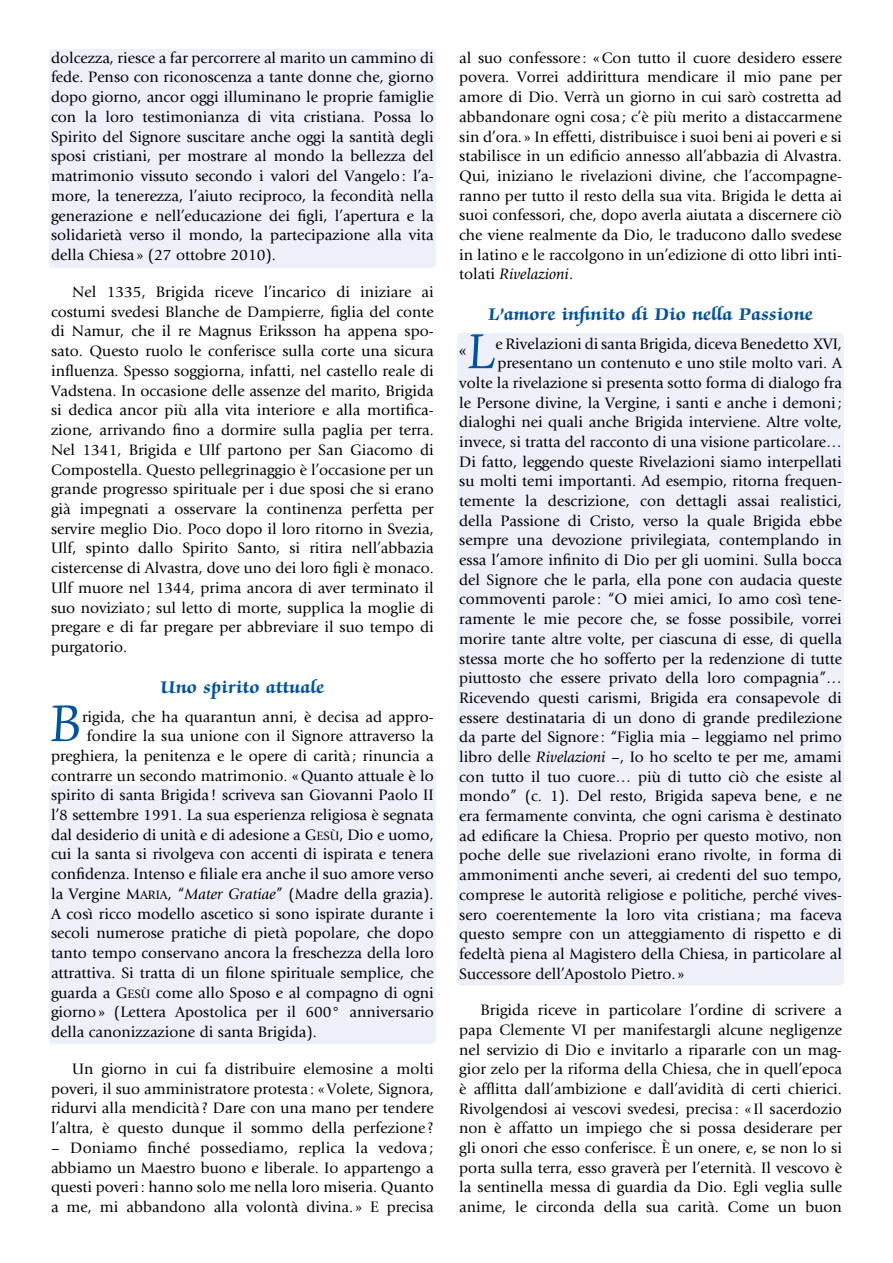
<style>
.page{position:relative;width:893px;height:1263px;background:#fff}
.page>*{position:absolute;margin:0;border:0;box-sizing:border-box;transform-origin:0 0}
.t1{font:60px "Zapf Chancery Std";color:#0053a1;scale:.91 1}
.t2{font:57px "Zapf Chancery Std";color:#0053a1;scale:.91 1}
.t3{font:700 19.5px "Zapf Chancery Std";letter-spacing:.015em;color:#0053a1}
.t4{font:17.7px "Giovanni";color:#000}
.t5{font:15.75px/19.8px "Giovanni";color:#000;text-align:justify}
.s1{font-family:"Giovanni Book SC800"}
.s2{font-family:"Giovanni Book SC800";font-size:12.6px}
.s3{font-style:italic}
</style>
<div class="page">
<div style="left:49px;top:49px;width:387px;height:219px;background:#edeff9;border-radius:4px"></div>
<div style="left:289px;top:767px;width:147px;height:61px;background:#edeff9;border-radius:4px"></div>
<div style="left:457px;top:333px;width:387px;height:652px;background:#edeff9;border-radius:4px"></div>
<div style="left:49px;top:784px;width:387px;height:260px;background:#edeff9;border-radius:4px"></div>
<p class="t5" style="left:51px;top:48px;width:384px">dolcezza, riesce a far percorrere al marito un cammino di fede. Penso con riconoscenza a tante donne che, giorno dopo giorno, ancor oggi illuminano le proprie famiglie con la loro testimonianza di vita cristiana. Possa lo Spirito del Signore suscitare anche oggi la santità degli sposi cristiani, per mostrare al mondo la bellezza del matrimonio vissuto secondo i valori del Vangelo: l’a&shy;more, la tenerezza, l’aiuto reciproco, la fecondità nella generazione e nell’educazione dei figli, l’apertura e la solidarietà verso il mondo, la partecipazione alla vita della Chiesa » (27 ottobre 2010).</p>
<p class="t5" style="left:51px;top:282px;width:384px;text-indent:21px">Nel 1335, Brigida riceve l’incarico di iniziare ai costumi svedesi Blanche de Dampierre, figlia del conte di Namur, che il re Magnus Eriksson ha appena spo&shy;sato. Questo ruolo le conferisce sulla corte una sicura influenza. Spesso soggiorna, infatti, nel castello reale di Vadstena. In occasione delle assenze del marito, Brigida si dedica ancor più alla vita interiore e alla mortifica&shy;zione, arrivando fino a dormire sulla paglia per terra.<br>Nel 1341, Brigida e Ulf partono per San Giacomo di Compostella. Questo pellegrinaggio è l’occasione per un grande progresso spirituale per i due sposi che si erano già impegnati a osservare la continenza perfetta per servire meglio Dio. Poco dopo il loro ritorno in Svezia, Ulf, spinto dallo Spirito Santo, si ritira nell’abbazia cistercense di Alvastra, dove uno dei loro figli è monaco.<br>Ulf muore nel 1344, prima ancora di aver terminato il suo noviziato; sul letto di morte, supplica la moglie di pregare e di far pregare per abbreviare il suo tempo di purgatorio.</p>
<p class="t3" style="left:161px;top:677px;width:165px">Uno spirito attuale</p>
<h1 class="t1" style="left:51px;top:692px;width:35px">B</h1>
<p class="t5" style="left:82px;top:707px;width:353px">rigida, che ha quarantun anni, è decisa ad appro-</p>
<p class="t5" style="left:87px;top:726px;width:348px">fondire la sua unione con il Signore attraverso la</p>
<p class="t5" style="left:51px;top:746px;width:384px">preghiera, la penitenza e le opere di carità ; rinuncia a</p>
<p class="t5" style="left:51px;top:766px;width:384px">contrarre un secondo matrimonio. «Quanto attuale è lo</p>
<p class="t5" style="left:51px;top:785px;width:384px">spirito di santa Brigida ! scriveva san Giovanni Paolo II</p>
<p class="t5" style="left:51px;top:805px;width:384px">l’8 settembre 1991. La sua esperienza religiosa è segnata</p>
<p class="t5" style="left:51px;top:825px;width:384px">dal desiderio di unità e di adesione a <span class="s1">G</span><span class="s2">ESÙ</span>, Dio e uomo,</p>
<p class="t5" style="left:51px;top:844px;width:384px">cui la santa si rivolgeva con accenti di ispirata e tenera</p>
<p class="t5" style="left:51px;top:864px;width:384px">confidenza. Intenso e filiale era anche il suo amore verso</p>
<p class="t5" style="left:51px;top:884px;width:384px">la Vergine <span class="s1">M</span><span class="s2">ARIA</span>, “<span class="s3">Mater Gratiae</span>” (Madre della grazia).</p>
<p class="t5" style="left:51px;top:904px;width:384px">A così ricco modello ascetico si sono ispirate durante i</p>
<p class="t5" style="left:51px;top:923px;width:384px">secoli numerose pratiche di pietà popolare, che dopo</p>
<p class="t5" style="left:51px;top:943px;width:384px">tanto tempo conservano ancora la freschezza della loro</p>
<p class="t5" style="left:51px;top:963px;width:384px">attrattiva. Si tratta di un filone spirituale semplice, che</p>
<p class="t5" style="left:51px;top:983px;width:384px">guarda a <span class="s1">G</span><span class="s2">ESÙ</span> come allo Sposo e al compagno di ogni</p>
<p class="t5" style="left:51px;top:1002px;width:384px">giorno» (Lettera Apostolica per il 600° anniversario</p>
<p class="t5" style="left:51px;top:1022px;width:267px">della canonizzazione di santa Brigida).</p>
<p class="t5" style="left:51px;top:1059px;width:384px;text-indent:21px">Un giorno in cui fa distribuire elemosine a molti poveri, il suo amministratore protesta : «Volete, Signora, ridurvi alla mendicità ? Dare con una mano per tendere l’altra, è questo dunque il sommo della perfezione ?</p>
<p class="t5" style="left:51px;top:1138px;width:384px">– Doniamo finché possediamo, replica la vedova ; abbiamo un Maestro buono e liberale. Io appartengo a questi poveri: hanno solo me nella loro miseria. Quanto a me, mi abbandono alla volontà divina. » E precisa</p>
<p class="t5" style="left:459px;top:48px;width:384px">al suo confessore : «Con tutto il cuore desidero essere povera. Vorrei addirittura mendicare il mio pane per amore di Dio. Verrà un giorno in cui sarò costretta ad abbandonare ogni cosa ; c’è più merito a distaccarmene sin d’ora. » In effetti, distribuisce i suoi beni ai poveri e si stabilisce in un edificio annesso all’abbazia di Alvastra.<br>Qui, iniziano le rivelazioni divine, che l’accompagne&shy;ranno per tutto il resto della sua vita. Brigida le detta ai suoi confessori, che, dopo averla aiutata a discernere ciò che viene realmente da Dio, le traducono dallo svedese in latino e le raccolgono in un’edizione di otto libri inti&shy;tolati <span class="s3">Rivelazioni</span>.</p>
<p class="t3" style="left:488px;top:304px;width:326px">L’amore infinito di Dio nella Passione</p>
<p class="t4" style="left:459px;top:340px;width:9px">«</p>
<h2 class="t2" style="left:467px;top:322px;width:33px">L</h2>
<p class="t5" style="left:496px;top:334px;width:348px">e Rivelazioni di santa Brigida, diceva Benedetto XVI,</p>
<p class="t5" style="left:497px;top:353px;width:346px">presentano un contenuto e uno stile molto vari. A</p>
<p class="t5" style="left:459px;top:373px;width:384px">volte la rivelazione si presenta sotto forma di dialogo fra</p>
<p class="t5" style="left:459px;top:393px;width:384px">le Persone divine, la Vergine, i santi e anche i demoni;</p>
<p class="t5" style="left:459px;top:412px;width:384px">dialoghi nei quali anche Brigida interviene. Altre volte,</p>
<p class="t5" style="left:459px;top:432px;width:384px">invece, si tratta del racconto di una visione particolare…</p>
<p class="t5" style="left:459px;top:452px;width:384px">Di fatto, leggendo queste Rivelazioni siamo interpellati</p>
<p class="t5" style="left:459px;top:471px;width:384px">su molti temi importanti. Ad esempio, ritorna frequen-</p>
<p class="t5" style="left:459px;top:491px;width:384px">temente la descrizione, con dettagli assai realistici,</p>
<p class="t5" style="left:459px;top:511px;width:384px">della Passione di Cristo, verso la quale Brigida ebbe</p>
<p class="t5" style="left:459px;top:530px;width:384px">sempre una devozione privilegiata, contemplando in</p>
<p class="t5" style="left:459px;top:550px;width:384px">essa l’amore infinito di Dio per gli uomini. Sulla bocca</p>
<p class="t5" style="left:459px;top:570px;width:384px">del Signore che le parla, ella pone con audacia queste</p>
<p class="t5" style="left:459px;top:589px;width:384px">commoventi parole : “O miei amici, Io amo così tene-</p>
<p class="t5" style="left:459px;top:609px;width:384px">ramente le mie pecore che, se fosse possibile, vorrei</p>
<p class="t5" style="left:459px;top:629px;width:384px">morire tante altre volte, per ciascuna di esse, di quella</p>
<p class="t5" style="left:459px;top:649px;width:384px">stessa morte che ho sofferto per la redenzione di tutte</p>
<p class="t5" style="left:459px;top:668px;width:384px">piuttosto che essere privato della loro compagnia”…</p>
<p class="t5" style="left:459px;top:688px;width:384px">Ricevendo questi carismi, Brigida era consapevole di</p>
<p class="t5" style="left:459px;top:708px;width:384px">essere destinataria di un dono di grande predilezione</p>
<p class="t5" style="left:459px;top:727px;width:384px">da parte del Signore : “Figlia mia – leggiamo nel primo</p>
<p class="t5" style="left:459px;top:747px;width:384px">libro delle <span class="s3">Rivelazioni</span> –, Io ho scelto te per me, amami</p>
<p class="t5" style="left:459px;top:767px;width:384px">con tutto il tuo cuore… più di tutto ciò che esiste al</p>
<p class="t5" style="left:459px;top:786px;width:384px">mondo” (c. 1). Del resto, Brigida sapeva bene, e ne</p>
<p class="t5" style="left:459px;top:806px;width:384px">era fermamente convinta, che ogni carisma è destinato</p>
<p class="t5" style="left:459px;top:826px;width:384px">ad edificare la Chiesa. Proprio per questo motivo, non</p>
<p class="t5" style="left:459px;top:845px;width:384px">poche delle sue rivelazioni erano rivolte, in forma di</p>
<p class="t5" style="left:459px;top:865px;width:384px">ammonimenti anche severi, ai credenti del suo tempo,</p>
<p class="t5" style="left:459px;top:885px;width:384px">comprese le autorità religiose e politiche, perché vives-</p>
<p class="t5" style="left:459px;top:904px;width:384px">sero coerentemente la loro vita cristiana ; ma faceva</p>
<p class="t5" style="left:459px;top:924px;width:384px">questo sempre con un atteggiamento di rispetto e di</p>
<p class="t5" style="left:459px;top:944px;width:384px">fedeltà piena al Magistero della Chiesa, in particolare al</p>
<p class="t5" style="left:459px;top:964px;width:227px">Successore dell’Apostolo Pietro. »</p>
<p class="t5" style="left:459px;top:1000px;width:384px;text-indent:21px">Brigida riceve in particolare l’ordine di scrivere a papa Clemente VI per manifestargli alcune negligenze nel servizio di Dio e invitarlo a ripararle con un mag&shy;gior zelo per la riforma della Chiesa, che in quell’epoca è afflitta dall’ambizione e dall’avidità di certi chierici.<br>Rivolgendosi ai vescovi svedesi, precisa : « Il sacerdozio non è affatto un impiego che si possa desiderare per gli onori che esso conferisce. È un onere, e, se non lo si porta sulla terra, esso graverà per l’eternità. Il vescovo è la sentinella messa di guardia da Dio. Egli veglia sulle anime, le circonda della sua carità. Come un buon</p>
</div>
